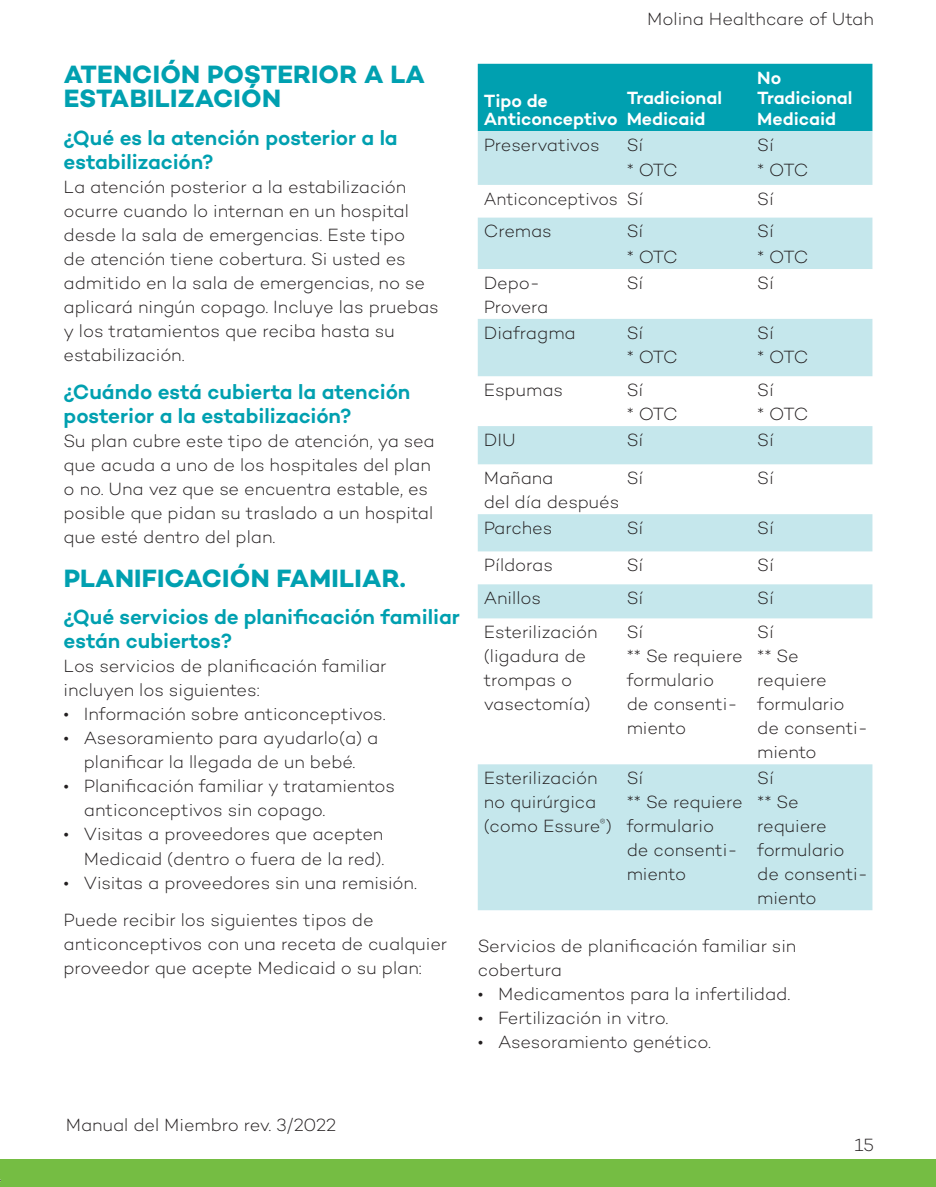
<style>
.page{position:relative;width:936px;height:1187px;background:#fff}
.page>*{position:absolute;margin:0;border:0;box-sizing:border-box;transform-origin:0 0}
.t1{font:700 25.5px/24px "Campton";letter-spacing:.01em;color:#00a0b0}
.Subheader{font:600 21px/24px "Campton";letter-spacing:-.005em;color:#00a0b0}
.No_Spacing{font:300 18px/24px "Campton";letter-spacing:-.005em;color:#231f20}
.Body{font:300 18px/24px "Campton";letter-spacing:-.005em;color:#231f20}
.t2{font:600 18px/20.7px "Campton";color:#fff}
.No_Spacing-2{font:300 18px "Campton";letter-spacing:-.005em;color:#231f20;scale:.95 1}
</style>
<div class="page">
<div style="left:0;top:1158px;width:936px;height:29px;background:#75bd43"></div>
<div style="left:478px;top:64px;width:394px;height:67px;background:#00a0b0"></div>
<svg style="left:478px;top:131px;width:394px;height:779px;fill:#c5e7ec"></svg>
<p class="t1" style="left:64px;top:62px;width:363px">ATENCIÓN POSTERIOR A LA<br>ESTABILIZACIÓN</p>
<p class="Subheader" style="left:64px;top:125px;width:336px">¿Qué es la atención posterior a la estabilización?</p>
<p class="No_Spacing" style="left:64px;top:174px;width:377px">La atención posterior a la estabilización ocurre cuando lo internan en un hospital desde la sala de emergencias. Este tipo<br>de atención tiene cobertura. Si usted es admitido en la sala de emergencias, no se aplicará ningún copago. Incluye las pruebas y los tratamientos que reciba hasta su estabilización.</p>
<p class="Subheader" style="left:64px;top:379px;width:348px">¿Cuándo está cubierta la atención posterior a la estabilización?</p>
<p class="No_Spacing" style="left:64px;top:428px;width:373px">Su plan cubre este tipo de atención, ya sea que acuda a uno de los hospitales del plan o no. Una vez que se encuentra estable, es posible que pidan su traslado a un hospital que esté dentro del plan.</p>
<p class="t1" style="left:64px;top:566px;width:343px">PLANIFICACIÓN FAMILIAR.</p>
<p class="Subheader" style="left:64px;top:605px;width:398px">¿Qué servicios de planificación familiar están cubiertos?</p>
<p class="No_Spacing" style="left:64px;top:654px;width:324px">Los servicios de planificación familiar incluyen los siguientes:</p>
<p class="No_Spacing" style="left:64px;top:702px;width:324px">• Información sobre anticonceptivos.</p>
<p class="No_Spacing" style="left:64px;top:726px;width:316px;text-align:center">• Asesoramiento para ayudarlo(a) a planificar la llegada de un bebé.</p>
<p class="No_Spacing" style="left:84px;top:774px;width:313px;text-indent:-20px">• Planificación familiar y tratamientos anticonceptivos sin copago.</p>
<p class="No_Spacing" style="left:64px;top:822px;width:322px;text-align:right">• Visitas a proveedores que acepten<br>Medicaid (dentro o fuera de la red).</p>
<p class="No_Spacing" style="left:64px;top:870px;width:355px">• Visitas a proveedores sin una remisión.</p>
<p class="Body" style="left:64px;top:907px;width:385px">Puede recibir los siguientes tipos de anticonceptivos con una receta de cualquier proveedor que acepte Medicaid o su plan:</p>
<p class="No_Spacing" style="left:647px;top:7px;width:228px">Molina Healthcare of Utah</p>
<p class="t2" style="left:484px;top:91px;width:135px;line-height:18px">Tipo de<br>Anticonceptivo</p>
<p class="t2" style="left:626px;top:87px;width:97px">Tradicional<br>Medicaid</p>
<p class="No_Spacing" style="left:484px;top:132px;width:118px">Preservativos</p>
<p class="No_Spacing" style="left:626px;top:132px;width:18px">Sí</p>
<p class="No_Spacing" style="left:626px;top:158px;width:53px">* OTC</p>
<p class="t2" style="left:757px;top:67px;width:97px">No<br>Tradicional<br>Medicaid</p>
<p class="No_Spacing" style="left:757px;top:132px;width:18px">Sí</p>
<p class="No_Spacing" style="left:757px;top:158px;width:53px">* OTC</p>
<p class="No_Spacing-2" style="left:484px;top:187px;width:143px">Anticonceptivos</p>
<p class="No_Spacing" style="left:626px;top:186px;width:18px">Sí</p>
<p class="No_Spacing" style="left:757px;top:186px;width:18px">Sí</p>
<p class="No_Spacing" style="left:484px;top:219px;width:70px">Cremas</p>
<p class="No_Spacing" style="left:626px;top:219px;width:18px">Sí</p>
<p class="No_Spacing" style="left:626px;top:244px;width:53px">* OTC</p>
<p class="No_Spacing" style="left:757px;top:219px;width:18px">Sí</p>
<p class="No_Spacing" style="left:757px;top:244px;width:53px">* OTC</p>
<p class="No_Spacing" style="left:484px;top:270px;width:66px">Depo-<br>Provera</p>
<p class="No_Spacing" style="left:626px;top:270px;width:18px">Sí</p>
<p class="No_Spacing" style="left:757px;top:270px;width:18px">Sí</p>
<p class="No_Spacing" style="left:484px;top:320px;width:93px">Diafragma</p>
<p class="No_Spacing" style="left:626px;top:320px;width:18px">Sí</p>
<p class="No_Spacing" style="left:626px;top:344px;width:53px">* OTC</p>
<p class="No_Spacing" style="left:757px;top:320px;width:18px">Sí</p>
<p class="No_Spacing" style="left:757px;top:344px;width:53px">* OTC</p>
<p class="No_Spacing" style="left:484px;top:378px;width:81px">Espumas</p>
<p class="No_Spacing" style="left:626px;top:378px;width:18px">Sí</p>
<p class="No_Spacing" style="left:626px;top:402px;width:53px">* OTC</p>
<p class="No_Spacing" style="left:757px;top:378px;width:18px">Sí</p>
<p class="No_Spacing" style="left:757px;top:402px;width:53px">* OTC</p>
<p class="No_Spacing" style="left:484px;top:427px;width:33px">DIU</p>
<p class="No_Spacing" style="left:626px;top:427px;width:18px">Sí</p>
<p class="No_Spacing" style="left:757px;top:427px;width:18px">Sí</p>
<p class="No_Spacing" style="left:484px;top:466px;width:137px">Mañana<br>del día después</p>
<p class="No_Spacing" style="left:626px;top:466px;width:18px">Sí</p>
<p class="No_Spacing" style="left:757px;top:466px;width:18px">Sí</p>
<p class="No_Spacing" style="left:484px;top:515px;width:70px">Parches</p>
<p class="No_Spacing" style="left:626px;top:515px;width:18px">Sí</p>
<p class="No_Spacing" style="left:757px;top:515px;width:18px">Sí</p>
<p class="No_Spacing" style="left:484px;top:553px;width:71px">Píldoras</p>
<p class="No_Spacing" style="left:626px;top:553px;width:18px">Sí</p>
<p class="No_Spacing" style="left:757px;top:553px;width:18px">Sí</p>
<p class="No_Spacing" style="left:484px;top:586px;width:59px">Anillos</p>
<p class="No_Spacing" style="left:626px;top:586px;width:18px">Sí</p>
<p class="No_Spacing" style="left:757px;top:586px;width:18px">Sí</p>
<p class="No_Spacing" style="left:484px;top:620px;width:115px">Esterilización</p>
<p class="No_Spacing" style="left:484px;top:644px;width:108px">(ligadura de trompas o vasectomía)</p>
<p class="No_Spacing" style="left:626px;top:620px;width:18px">Sí</p>
<p class="No_Spacing" style="left:626px;top:644px;width:117px">** Se requiere formulario<br>de consenti&shy;miento</p>
<p class="No_Spacing" style="left:757px;top:620px;width:18px">Sí</p>
<p class="No_Spacing" style="left:757px;top:644px;width:108px">** Se requiere formulario de consenti&shy;miento</p>
<p class="No_Spacing" style="left:484px;top:765px;width:115px">Esterilización no quirúrgica</p>
<p class="No_Spacing" style="left:484px;top:813px;width:129px">(como Essure<sup>®</sup>)</p>
<p class="No_Spacing" style="left:757px;top:765px;width:18px">Sí</p>
<p class="No_Spacing" style="left:757px;top:789px;width:108px">** Se requiere formulario de consenti&shy;miento</p>
<p class="No_Spacing" style="left:478px;top:933px;width:320px">Servicios de planificación familiar sin cobertura</p>
<p class="No_Spacing" style="left:478px;top:981px;width:314px">• Medicamentos para la infertilidad.</p>
<p class="No_Spacing" style="left:478px;top:1005px;width:192px">• Fertilización in vitro.</p>
<p class="No_Spacing" style="left:478px;top:1029px;width:235px">• Asesoramiento genético.</p>
<p class="No_Spacing" style="left:626px;top:765px;width:18px">Sí</p>
<p class="No_Spacing" style="left:626px;top:789px;width:117px">** Se requiere formulario<br>de consenti&shy;miento</p>
<p class="No_Spacing" style="left:66px;top:1112px;width:272px">Manual del Miembro rev. 3/2022</p>
<p class="No_Spacing" style="left:854px;top:1132px;width:21px">15</p>
</div>
